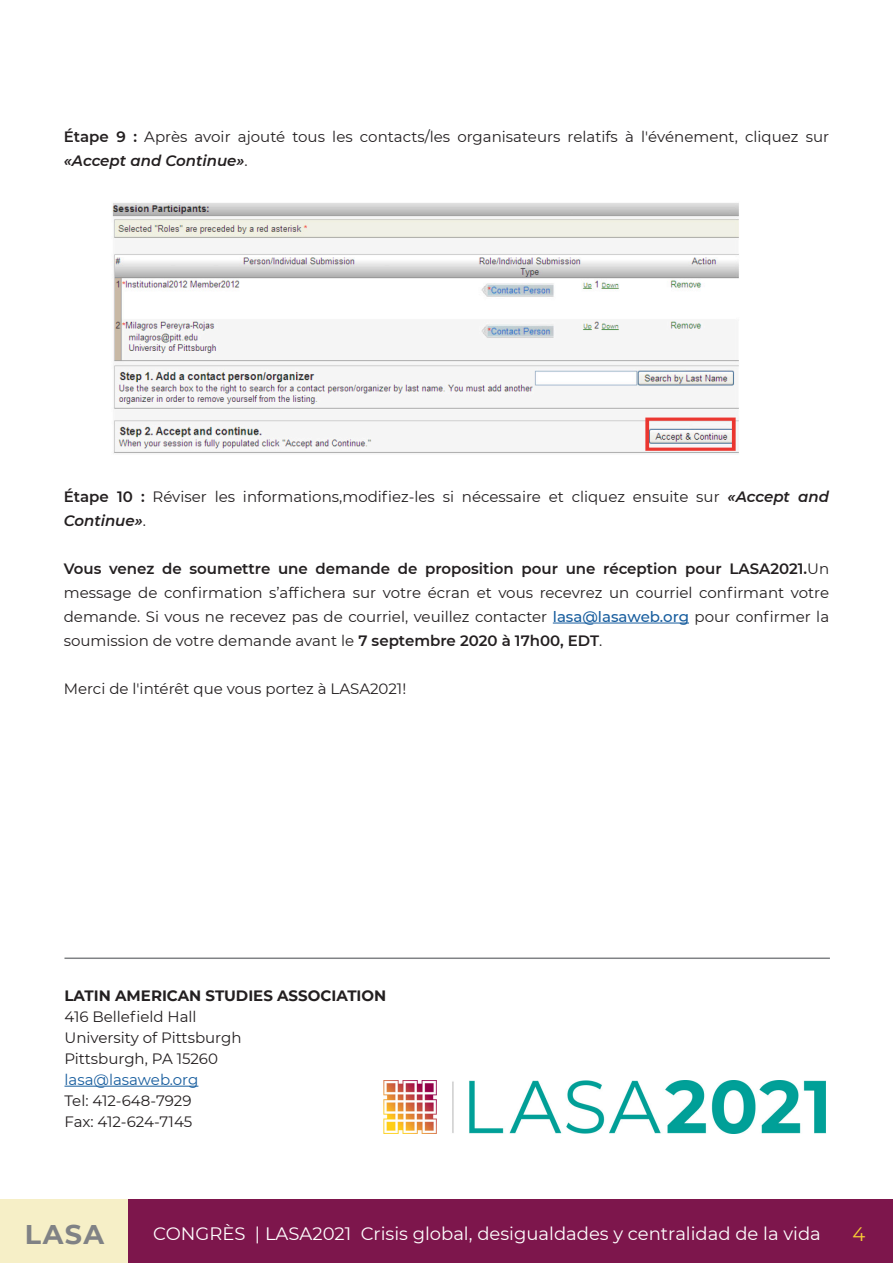
<style>
.page{position:relative;width:893px;height:1263px;background:#fff}
.page>*{position:absolute;margin:0;border:0;box-sizing:border-box;transform-origin:0 0}
.t1{font:700 27px "Montserrat";color:#808285}
.t2{font:19.5px "Montserrat";color:#f8ce34}
.t3{font:18px "Montserrat";color:#fff}
.Cuerpo_de_texto{font:15px/24px "Montserrat";color:#231f20}
.Cuerpo_de_texto_resa{font:700 15px "Montserrat";color:#231f20}
.Cuerpo_de_texto-2{font:15px "Montserrat";color:#175d9e}
.s1{font-weight:600}
.s2{font-weight:600;font-style:italic}
.s3{font-weight:500;color:#175d9e}
</style>
<div class="page">
<div style="left:0;top:1199px;width:129px;height:64px;background:#f6efc7"></div>
<div style="left:129px;top:1199px;width:764px;height:64px;background:#7d164c"></div>
<hr style="left:553px;top:623px;width:136px;height:1px;background:#175d9e">
<img style="left:112px;top:202px;width:627px;height:252px">
<hr style="left:64px;top:1086px;width:134px;height:1px;background:#175d9e">
<hr style="left:64px;top:957px;width:766px;height:2px;background:#808285">
<img style="left:383px;top:1080px;width:443px;height:53px">
<p class="Cuerpo_de_texto" style="left:64px;top:124px;width:767px"><span class="s1">Étape 9 :</span> Après avoir ajouté tous les contacts/les organisateurs relatifs à l'événement, cliquez sur <span class="s2">«Accept and Continue»</span>.</p>
<p class="Cuerpo_de_texto" style="left:64px;top:484px;width:767px"><span class="s1">Étape 10 :</span> Réviser les informations,modifiez-les si nécessaire et cliquez ensuite sur <span class="s2">«Accept and<br>Continue»</span>.</p>
<p class="Cuerpo_de_texto" style="left:64px;top:556px;width:767px;text-align:justify"><span class="s1">Vous venez de soumettre une demande de proposition pour une réception pour LASA2021.</span>Un message de confirmation s’affichera sur votre écran et vous recevrez un courriel confirmant votre demande. Si vous ne recevez pas de courriel, veuillez contacter <span class="s3">lasa@lasaweb.org</span> pour confirmer la soumission de votre demande avant le <span class="s1">7 septembre 2020 à 17h00, EDT</span>.</p>
<p class="Cuerpo_de_texto" style="left:64px;top:676px;width:344px">Merci de l'intérêt que vous portez à LASA2021!</p>
<p class="Cuerpo_de_texto_resa" style="left:64px;top:985px;width:323px">LATIN AMERICAN STUDIES ASSOCIATION</p>
<p class="Cuerpo_de_texto" style="left:64px;top:1004px;width:134px">416 Bellefield Hall</p>
<p class="Cuerpo_de_texto" style="left:64px;top:1025px;width:179px">University of Pittsburgh</p>
<p class="Cuerpo_de_texto" style="left:64px;top:1046px;width:155px">Pittsburgh, PA 15260</p>
<p class="Cuerpo_de_texto-2" style="left:64px;top:1069px;width:135px">lasa@lasaweb.org</p>
<p class="Cuerpo_de_texto" style="left:64px;top:1088px;width:129px">Tel: 412-648-7929</p>
<p class="Cuerpo_de_texto" style="left:64px;top:1109px;width:129px">Fax: 412-624-7145</p>
<p class="t1" style="left:25px;top:1215px;width:81px">LASA</p>
<p class="t3" style="left:153px;top:1221px;width:669px">CONGRÈS | LASA2021 Crisis global, desigualdades y centralidad de la vida</p>
<p class="t2" style="left:852px;top:1220px;width:14px">4</p>
</div>
